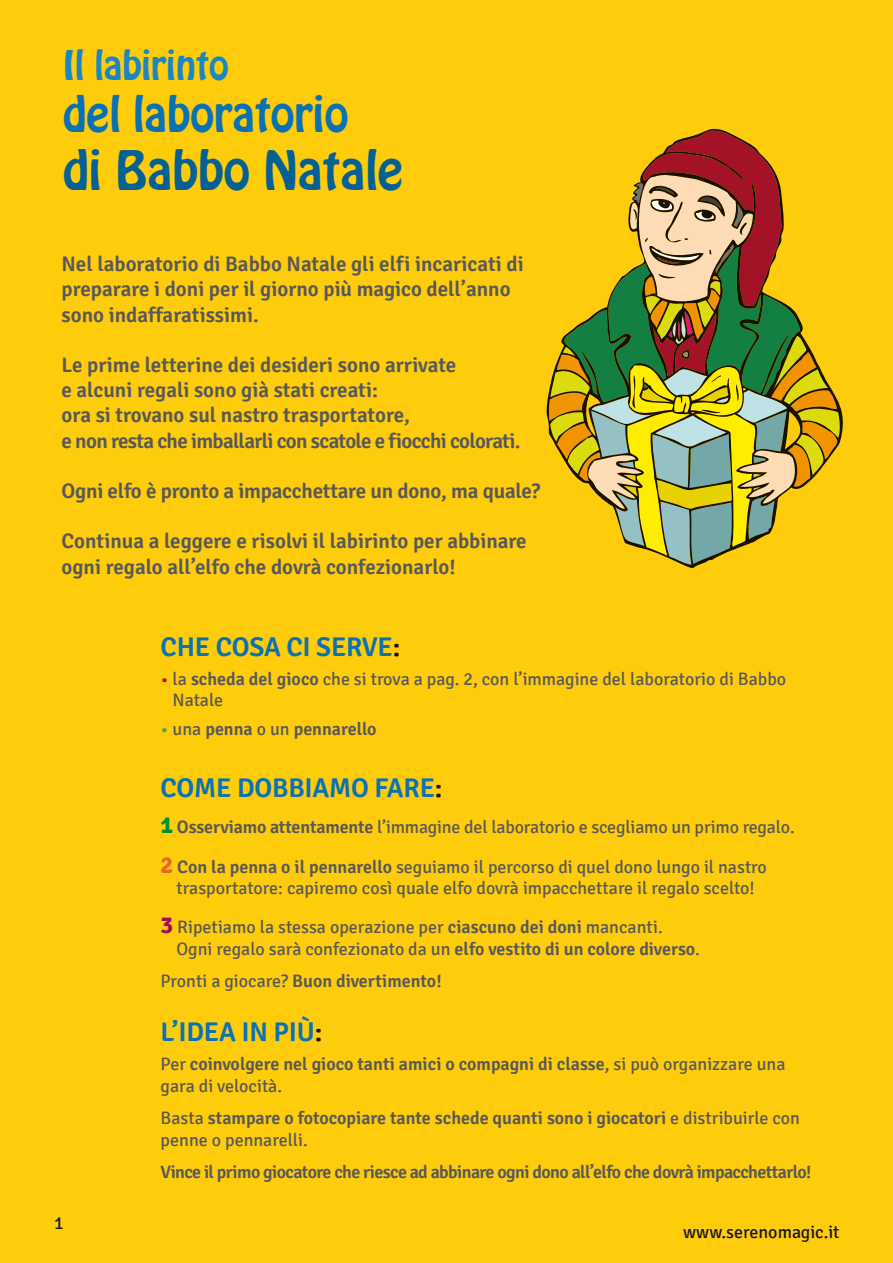
<style>
.page{position:relative;width:893px;height:1263px;background:#fecc0b}
.page>*{position:absolute;margin:0;border:0;box-sizing:border-box;transform-origin:0 0}
.t1{font:48px "Hobo Std";color:#056093}
.t2{font:43.5px "Hobo Std";color:#0a71b4}
.t3{font:36px "Hobo Std";color:#1b86c3}
.t4{font:600 27px "Signika";letter-spacing:-.01em;color:#0a71b4}
.t5{font:600 21px/25.2px "Signika";color:#58585a}
.t6{font:18px/39.3px "Signika";color:#58585a}
.t7{font:600 18px/21.6px "Signika";letter-spacing:-.005em;color:#58585a}
.t8{font:600 18px "Signika";letter-spacing:-.03em;color:#58585a}
.t9{font:18px "Signika";color:#1a171b}
.s1{color:#1a171b}
.s2{color:#bd0a26}
.s3{font-weight:600}
.s4{font-weight:400;color:#39a962}
.s5{font-weight:400}
.s6{font-weight:700;font-size:24px;color:#009036}
.s7{font-weight:700;font-size:24px;color:#e36928}
.s8{font-weight:700;font-size:24px;color:#a10d59}
</style>
<div class="page">
<svg style="left:548px;top:130px;width:293px;height:435px"></svg>
<p class="t3" style="left:63px;top:40px;width:167px">Il labirinto</p>
<p class="t2" style="left:63px;top:84px;width:287px">del laboratorio</p>
<p class="t1" style="left:63px;top:137px;width:341px">di Babbo Natale</p>
<p class="t5" style="left:62px;top:252px;width:464px">Nel laboratorio di Babbo Natale gli elfi incaricati di preparare i doni per il giorno più magico dell’anno sono indaffaratissimi.</p>
<p class="t5" style="left:62px;top:353px;width:461px">Le prime letterine dei desideri sono arrivate<br>e alcuni regali sono già stati creati:<br>ora si trovano sul nastro trasportatore,<br>e non resta che imballarli con scatole e fiocchi colorati.</p>
<p class="t5" style="left:62px;top:479px;width:480px">Ogni elfo è pronto a impacchettare un dono, ma quale?</p>
<p class="t5" style="left:62px;top:529px;width:467px">Continua a leggere e risolvi il labirinto per abbinare ogni regalo all’elfo che dovrà confezionarlo!</p>
<p class="t9" style="left:54px;top:1213px;width:11px">1</p>
<p class="t4" style="left:161px;top:631px;width:241px">CHE COSA CI SERVE<span class="s1">:</span></p>
<p class="t6" style="left:173px;top:668px;width:615px;line-height:21.6px;text-indent:-12px"><span class="s2">•</span> la <span class="s3">scheda del gioco</span> che si trova a pag. 2, con l’immagine del laboratorio di Babbo<br>Natale</p>
<p class="t7" style="left:161px;top:719px;width:218px"><span class="s4">•</span> <span class="s5">una</span> penna <span class="s5">o un</span> pennarello</p>
<p class="t4" style="left:161px;top:772px;width:283px">COME DOBBIAMO FARE<span class="s1">:</span></p>
<p class="t6" style="left:161px;top:808px;width:636px"><span class="s6">1</span> <span class="s3">Osserviamo attentamente</span> l’immagine del laboratorio e scegliamo un primo regalo.<br><span class="s7">2</span> <span class="s3">Con la penna o il pennarello</span> seguiamo il percorso di quel dono lungo il nastro</p>
<p class="t6" style="left:161px;top:869px;width:595px;text-indent:16px">trasportatore: capiremo così quale elfo dovrà impacchettare il regalo scelto!<br><span class="s8">3</span> Ripetiamo la stessa operazione per <span class="s3">ciascuno dei doni</span> mancanti.</p>
<p class="t6" style="left:161px;top:933px;width:541px;line-height:32.1px;text-indent:16px">Ogni regalo sarà confezionato da un <span class="s3">elfo vestito di un colore diverso</span>.<br>Pronti a giocare? <span class="s3">Buon divertimento!</span></p>
<p class="t4" style="left:161px;top:1016px;width:163px">L’IDEA IN PIÙ<span class="s1">:</span></p>
<p class="t7" style="left:161px;top:1054px;width:626px"><span class="s5">Per</span> coinvolgere nel gioco tanti amici o compagni di classe<span class="s5">, si può organizzare una gara di velocità.</span></p>
<p class="t7" style="left:161px;top:1107px;width:641px"><span class="s5">Basta</span> stampare o fotocopiare tante schede quanti sono i giocatori <span class="s5">e distribuirle con penne o pennarelli.</span></p>
<p class="t8" style="left:161px;top:1161px;width:652px">Vince il primo giocatore che riesce ad abbinare ogni dono all’elfo che dovrà impacchettarlo!</p>
<p class="t9" style="left:683px;top:1222px;width:158px">www.serenomagic.it</p>
</div>
